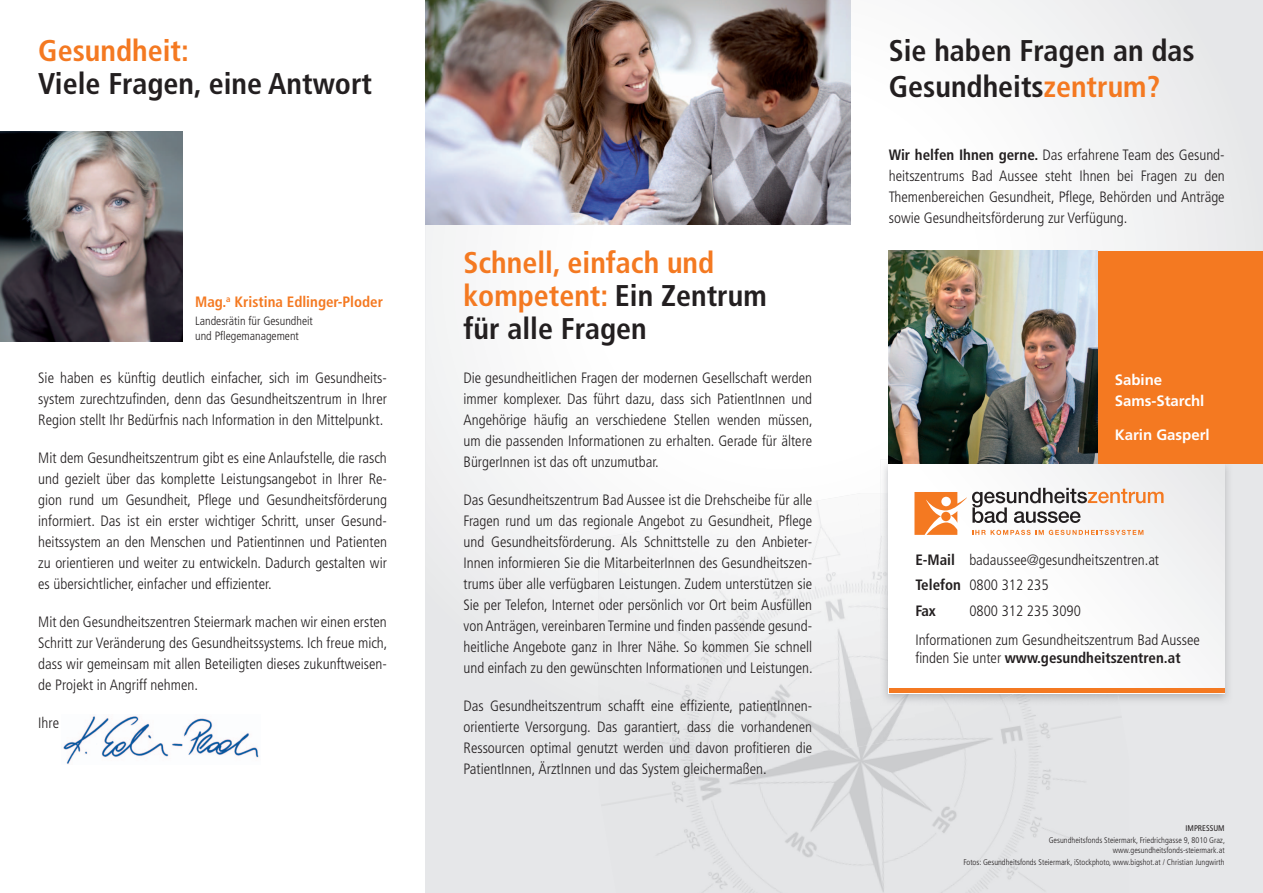
<style>
.page{position:relative;width:1263px;height:893px;background:#fff}
.page>*{position:absolute;margin:0;border:0;box-sizing:border-box;transform-origin:0 0}
.t1{font:700 condensed 30px/33px "Frutiger";color:#f47921}
.t2{font:700 condensed 30px/36px "Frutiger";color:#231f20}
.t3{font:300 condensed 15px/21px "Frutiger";color:#231f20;text-align:justify}
.t4{font:700 condensed 15px "Frutiger";color:#231f20}
.t5{font:700 15px/21px "Frutiger";color:#fff}
.t6{font:700 condensed 15px "Frutiger";color:#f47921}
.t7{font:300 condensed 12px/14.4px "Frutiger";color:#231f20}
.t8{font:300 condensed 8.25px/9.9px "Frutiger";color:#231f20;text-align:right}
.t9{font:condensed 8.25px "Frutiger";color:#231f20}
.s1{color:#231f20}
.s2{color:#f47921}
.s3{font-weight:700}
.s4{font-weight:300}
</style>
<div class="page">
<div style="left:425px;top:0;width:838px;height:893px;background:#e6e7e9"></div>
<svg style="left:425px;top:0;width:838px;height:598px"></svg>
<img style="left:636px;top:740px;width:116px;height:153px">
<img style="left:752px;top:706px;width:368px;height:187px">
<img style="left:598px;top:494px;width:264px;height:203px">
<div style="left:856px;top:493px;width:24px;height:140px;background:#f5f5f6"></div>
<img style="left:656px;top:697px;width:336px;height:56px">
<img style="left:1120px;top:463px;width:112px;height:238px">
<img style="left:880px;top:493px;width:226px;height:212px">
<div style="left:889px;top:463px;width:336px;height:230px;background:linear-gradient(to right,#fff,#f2f2f3)"></div>
<hr style="left:889px;top:689px;width:336px;height:4px;background:#f47921">
<img style="left:63px;top:716px;width:196px;height:48px">
<img style="left:0;top:132px;width:183px;height:209px">
<img style="left:425px;top:0;width:425px;height:224px">
<svg style="left:914px;top:488px;width:249px;height:47px"></svg>
<div style="left:1077px;top:251px;width:186px;height:212px;background:#f47921"></div>
<img style="left:889px;top:251px;width:208px;height:212px">
<h1 class="t1" style="left:38px;top:34px;width:152px">Gesundheit:</h1>
<h1 class="t2" style="left:38px;top:65px;width:335px">Viele Fragen, eine Antwort</h1>
<p class="t6" style="left:195px;top:293px;width:189px">Mag.<sup>a</sup> Kristina Edlinger-Ploder</p>
<p class="t7" style="left:195px;top:314px;width:119px">Landesrätin für Gesundheit und Pflegemanagement</p>
<p class="t3" style="left:38px;top:368px;width:350px">Sie haben es künftig deutlich einfacher, sich im Gesundheits&shy;system zurechtzufinden, denn das Gesundheitszentrum in Ihrer Region stellt Ihr Bedürfnis nach Information in den Mittelpunkt.</p>
<p class="t3" style="left:38px;top:448px;width:350px">Mit dem Gesundheitszentrum gibt es eine Anlaufstelle, die rasch und gezielt über das komplette Leistungsangebot in Ihrer Re&shy;gion rund um Gesundheit, Pflege und Gesundheitsförderung informiert. Das ist ein erster wichtiger Schritt, unser Gesund&shy;heitssystem an den Menschen und Patientinnen und Patienten zu orientieren und weiter zu entwickeln. Dadurch gestalten wir es übersichtlicher, einfacher und effizienter.</p>
<p class="t3" style="left:38px;top:612px;width:351px">Mit den Gesundheitszentren Steiermark machen wir einen ersten Schritt zur Veränderung des Gesundheitssystems. Ich freue mich, dass wir gemeinsam mit allen Beteiligten dieses zukunftweisen&shy;de Projekt in Angriff nehmen.</p>
<p class="t3" style="left:38px;top:713px;width:22px">Ihre</p>
<h1 class="t1" style="left:463px;top:247px;width:305px">Schnell, einfach und kompetent: <span class="s1">Ein Zentrum für alle Fragen</span></h1>
<p class="t3" style="left:463px;top:368px;width:351px">Die gesundheitlichen Fragen der modernen Gesellschaft werden immer komplexer. Das führt dazu, dass sich PatientInnen und Angehörige häufig an verschiedene Stellen wenden müssen, um die passenden Informationen zu erhalten. Gerade für ältere BürgerInnen ist das oft unzumutbar.</p>
<p class="t3" style="left:463px;top:490px;width:351px">Das Gesundheitszentrum Bad Aussee ist die Drehscheibe für alle Fragen rund um das regionale Angebot zu Gesundheit, Pflege und Gesundheitsförderung. Als Schnittstelle zu den Anbieter-Innen informieren Sie die MitarbeiterInnen des Gesundheitszen&shy;trums über alle verfügbaren Leistungen. Zudem unterstützen sie Sie per Telefon, Internet oder persönlich vor Ort beim Ausfüllen von Anträgen, vereinbaren Termine und finden passende gesund&shy;heitliche Angebote ganz in Ihrer Nähe. So kommen Sie schnell und einfach zu den gewünschten Informationen und Leistungen.</p>
<p class="t3" style="left:463px;top:696px;width:350px">Das Gesundheitszentrum schafft eine effiziente, patientInnen&shy;orientierte Versorgung. Das garantiert, dass die vorhandenen Ressourcen optimal genutzt werden und davon profitieren die PatientInnen, ÄrztInnen und das System gleichermaßen.</p>
<h1 class="t2" style="left:889px;top:32px;width:307px">Sie haben Fragen an das<br>Gesundheits<span class="s2">zentrum?</span></h1>
<p class="t3" style="left:889px;top:145px;width:337px"><span class="s3">Wir helfen Ihnen gerne.</span> Das erfahrene Team des Gesund&shy;heitszentrums Bad Aussee steht Ihnen bei Fragen zu den Themenbereichen Gesundheit, Pflege, Behörden und Anträge sowie Gesundheitsförderung zur Verfügung.</p>
<p class="t5" style="left:1115px;top:369px;width:91px">Sabine<br>Sams-Starchl</p>
<p class="t5" style="left:1115px;top:424px;width:97px">Karin Gasperl</p>
<p class="t3" style="left:915px;top:547px;width:245px;line-height:25.2px;text-align:left"><span class="s3">E-Mail</span> badaussee@gesundheitszentren.at<br><span class="s3">Telefon</span> 0800 312 235<br><span class="s3">Fax</span></p>
<p class="t3" style="left:915px;top:596px;width:286px;line-height:29.5px;text-indent:54px">0800 312 235 3090<br>Informationen zum Gesundheitszentrum Bad Aussee</p>
<p class="t4" style="left:915px;top:649px;width:267px"><span class="s4">finden Sie unter</span> www.gesundheitszentren.at</p>
<p class="t9" style="left:1185px;top:823px;width:41px">IMPRESSUM</p>
<p class="t8" style="left:1049px;top:835px;width:178px">Gesundheitsfonds Steiermark, Friedrichgasse 9, 8010 Graz, www.gesundheitsfonds-steiermark.at</p>
<p class="t8" style="left:963px;top:857px;width:263px">Fotos: Gesundheitsfonds Steiermark, iStockphoto, www.bigshot.at / Christian Jungwirth</p>
</div>
